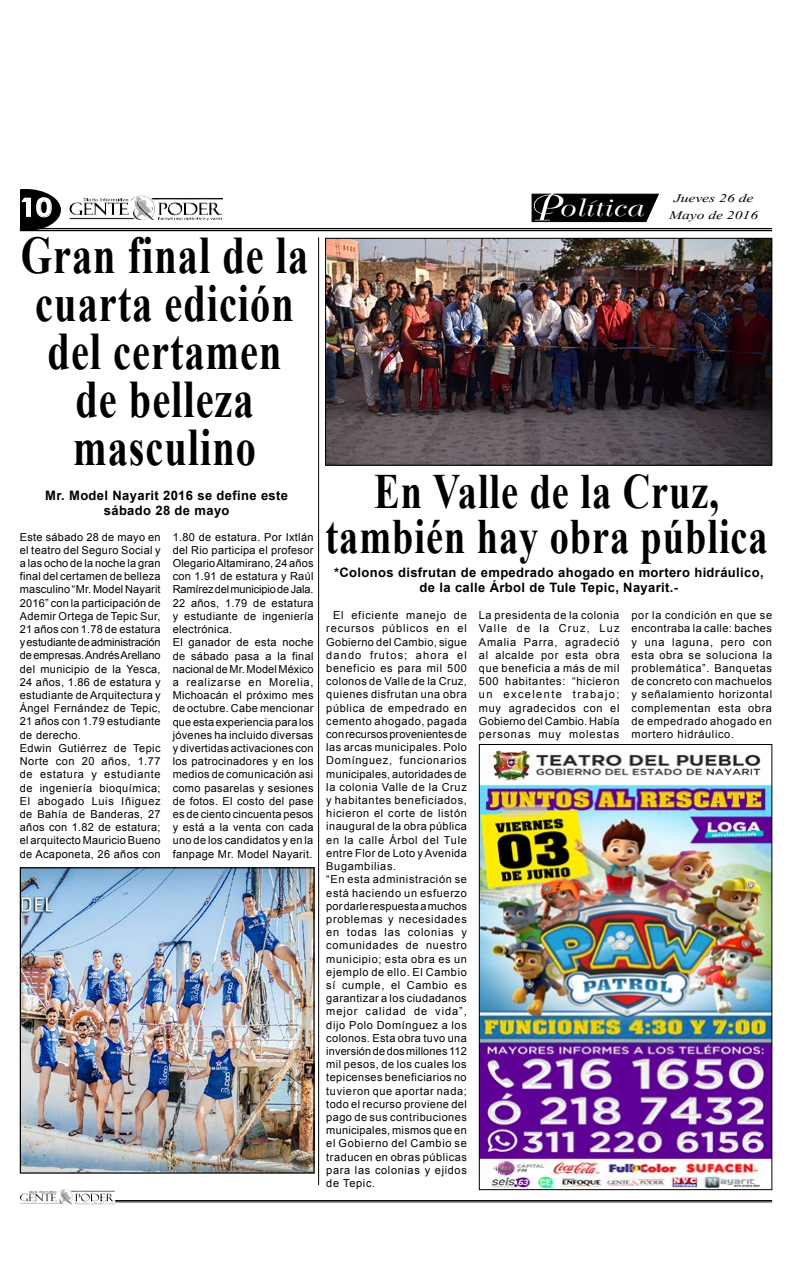
<style>
.page{position:relative;width:792px;height:1276px;background:#fff}
.page>*{position:absolute;margin:0;border:0;box-sizing:border-box;transform-origin:0 0}
.t1{font:700 52.7px/48px "Times New Roman";letter-spacing:.025em;color:#000;text-align:center;scale:.77 1}
.t2{font:700 49.3px/44.9px "Times New Roman";letter-spacing:.025em;color:#000;text-align:center;scale:.78 1}
.t3{font:700 25.2px "Century Gothic";color:#fff;scale:1.14 1}
.t4{font:24px "Bellevue";letter-spacing:.03em;color:#fff;scale:1.29 1}
.t5{font:14.6px "Vijaya";color:#000;scale:1.32 1}
.t6{font:700 13px/15.6px "Arial";letter-spacing:.03em;color:#000;text-align:center}
.t7{font:11px/13.2px "Arial";letter-spacing:.03em;color:#000}
.t8{font:11px/13.2px "Arial";letter-spacing:.055em;color:#000}
</style>
<div class="page">
<hr style="left:115px;top:1200px;width:657px;height:1px;background:#000">
<hr style="left:115px;top:1201px;width:657px;height:1px;background:#000">
<img style="left:130px;top:196px;width:24px;height:20px">
<svg style="left:20px;top:189px;width:41px;height:41px"></svg>
<hr style="left:20px;top:228px;width:752px;height:1px;background:#000">
<hr style="left:20px;top:230px;width:752px;height:1px;background:#000">
<img style="left:58px;top:1189px;width:14px;height:13px">
<img style="left:327px;top:240px;width:443px;height:224px">
<div style="left:325px;top:238px;width:447px;height:228px;border:1px solid #000"></div>
<img style="left:22px;top:869px;width:291px;height:302px">
<div style="left:20px;top:867px;width:295px;height:306px;border:1px solid #000"></div>
<hr style="left:318px;top:238px;width:1px;height:947px;background:#000">
<svg style="left:531px;top:193px;width:128px;height:30px;background:#282828"></svg>
<img style="left:481px;top:746px;width:289px;height:442px">
<div style="left:479px;top:744px;width:293px;height:446px;border:1px solid #000"></div>
<h3 class="t3" style="left:20px;top:188px;width:30px">10</h3>
<h1 class="t1" style="left:21px;top:230px;width:375px">Gran final de la cuarta edición del certamen de belleza masculino</h1>
<p class="t6" style="left:45px;top:487px;width:244px">Mr. Model Nayarit 2016 se define este sábado 28 de mayo</p>
<p class="t7" style="left:20px;top:530px;width:142px">Este sábado 28 de mayo en el teatro del Seguro Social y a las ocho de la noche la gran final del certamen de belleza masculino “Mr. Model Nayarit<br>2016” con la participación de<br>Ademir Ortega de Tepic Sur,<br>21 años con 1.78 de estatura y estudiante de administración de empresas. Andrés Arellano del municipio de la Yesca,<br>24 años, 1.86 de estatura y estudiante de Arquitectura y<br>Ángel Fernández de Tepic,<br>21 años con 1.79 estudiante de derecho.<br>Edwin Gutiérrez de Tepic<br>Norte con 20 años, 1.77 de estatura y estudiante de ingeniería bioquímica;<br>El abogado Luis Iñiguez de Bahía de Banderas, 27 años con 1.82 de estatura; el arquitecto Mauricio Bueno de Acaponeta, 26 años con</p>
<p class="t7" style="left:173px;top:530px;width:142px">1.80 de estatura. Por Ixtlán del Rio participa el profesor<br>Olegario Altamirano, 24 años con 1.91 de estatura y Raúl<br>Ramírez del municipio de Jala.<br>22 años, 1.79 de estatura y estudiante de ingeniería electrónica.<br>El ganador de esta noche de sábado pasa a la final nacional de Mr. Model México a realizarse en Morelia,<br>Michoacán el próximo mes de octubre. Cabe mencionar que esta experiencia para los jóvenes ha incluido diversas y divertidas activaciones con los patrocinadores y en los medios de comunicación asi como pasarelas y sesiones de fotos. El costo del pase es de ciento cincuenta pesos y está a la venta con cada uno de los candidatos y en la fanpage Mr. Model Nayarit.</p>
<h3 class="t4" style="left:558px;top:195px;width:66px">olítica</h3>
<h3 class="t5" style="left:674px;top:186px;width:62px">Jueves 26 de</h3>
<h3 class="t5" style="left:669px;top:204px;width:69px">Mayo de 2016</h3>
<h2 class="t2" style="left:326px;top:467px;width:568px">En Valle de la Cruz, también hay obra pública</h2>
<p class="t6" style="left:334px;top:564px;width:431px">*Colonos disfrutan de empedrado ahogado en mortero hidráulico, de la calle Árbol de Tule Tepic, Nayarit.-</p>
<p class="t8" style="left:326px;top:608px;width:142px;text-indent:7px">El eficiente manejo de recursos públicos en el<br>Gobierno del Cambio, sigue dando frutos; ahora el beneficio es para mil 500 colonos de Valle de la Cruz, quienes disfrutan una obra pública de empedrado en cemento ahogado, pagada con recursos provenientes de las arcas municipales. Polo<br>Domínguez, funcionarios municipales, autoridades de la colonia Valle de la Cruz y habitantes beneficiados, hicieron el corte de listón inaugural de la obra pública en la calle Árbol del Tule entre Flor de Loto y Avenida<br>Bugambilias.<br>“En esta administración se está haciendo un esfuerzo por darle respuesta a muchos problemas y necesidades en todas las colonias y comunidades de nuestro municipio; esta obra es un ejemplo de ello. El Cambio sí cumple, el Cambio es garantizar a los ciudadanos mejor calidad de vida”, dijo Polo Domínguez a los colonos. Esta obra tuvo una inversión de dos millones 112 mil pesos, de los cuales los tepicenses beneficiarios no tuvieron que aportar nada; todo el recurso proviene del pago de sus contribuciones municipales, mismos que en el Gobierno del Cambio se traducen en obras públicas para las colonias y ejidos de Tepic.</p>
<p class="t7" style="left:479px;top:608px;width:142px;text-align:justify">La presidenta de la colonia Valle de la Cruz, Luz Amalia Parra, agradeció al alcalde por esta obra que beneficia a más de mil 500 habitantes: “hicieron un excelente trabajo; muy agradecidos con el Gobierno del Cambio. Había personas muy molestas</p>
<p class="t7" style="left:632px;top:608px;width:142px;text-align:justify">por la condición en que se encontraba la calle: baches y una laguna, pero con esta obra se soluciona la problemática”. Banquetas de concreto con machuelos y señalamiento horizontal complementan esta obra de empedrado ahogado en mortero hidráulico.</p>
</div>
